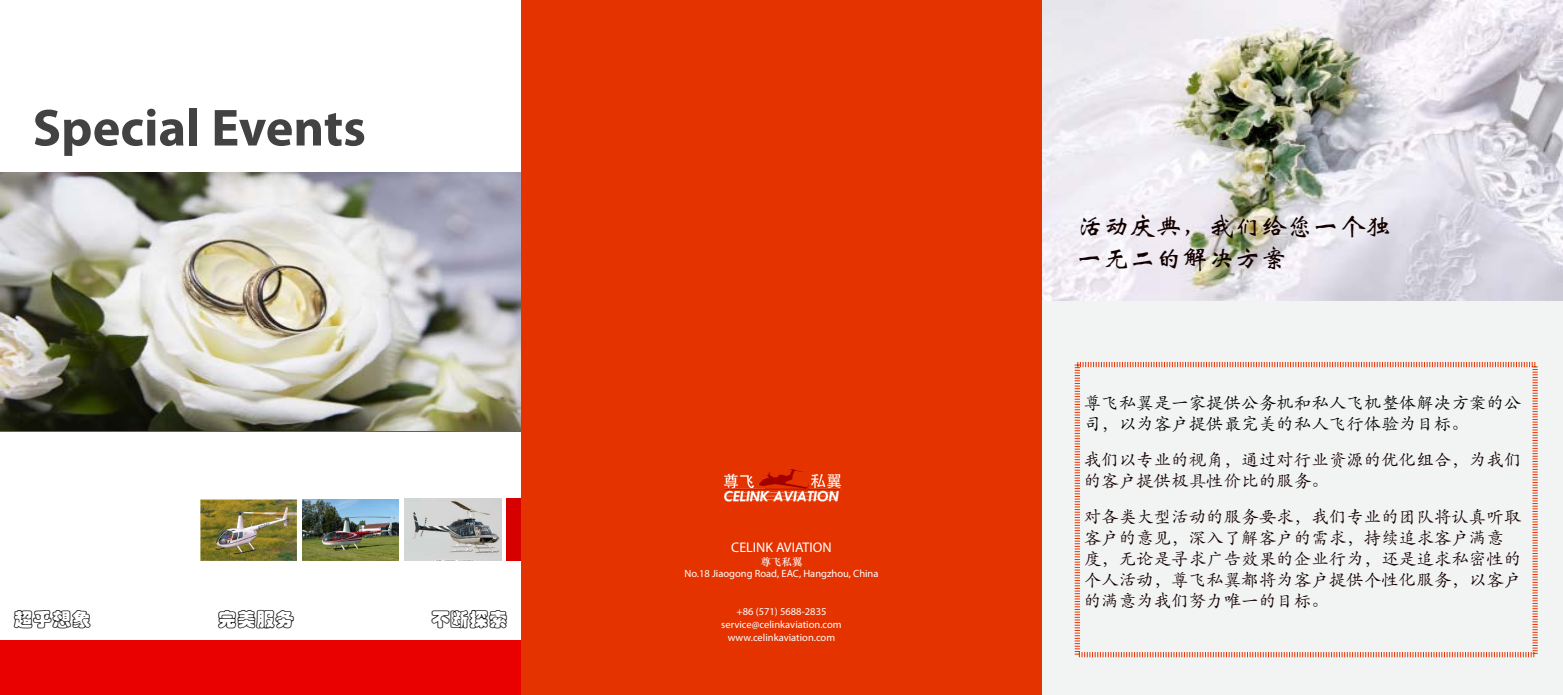
<style>
.page{position:relative;width:1563px;height:695px;background:#fff}
.page>*{position:absolute;margin:0;border:0;box-sizing:border-box;transform-origin:0 0}
.t1{font:700 52.5px "Myriad Pro";color:#424242}
.t2{font:26.25px/31.5px "ST Xinwei";color:#130000}
.t3{font:19.25px "ST Caiyun";color:#000}
.t4{font:17.5px/21px "ST Kaiti";color:#130000}
.t5{font:17.5px/21px "ST Kaiti";color:#000}
.t6{font:14px "Myriad Pro";color:#fff}
.t7{font:10.5px/12.6px "Myriad Pro";color:#fff;text-align:center}
.t8{font:10.5px "ST Zhongsong";color:#fff}
</style>
<div class="page">
<div style="left:1042px;top:0;width:521px;height:694px;background:#f2f3f3"></div>
<img style="left:1042px;top:0;width:521px;height:300px">
<div style="left:0;top:640px;width:521px;height:54px;background:#e90000"></div>
<div style="left:521px;top:0;width:521px;height:694px;background:#e53300"></div>
<img style="left:724px;top:468px;width:118px;height:34px">
<div style="left:506px;top:498px;width:15px;height:62px;background:#d70000"></div>
<img style="left:200px;top:499px;width:97px;height:61px">
<hr style="left:0;top:431px;width:521px;height:1px;background:#000">
<img style="left:404px;top:499px;width:97px;height:61px">
<img style="left:302px;top:499px;width:97px;height:61px">
<img style="left:0;top:172px;width:521px;height:259px">
<svg style="left:1074px;top:361px;width:464px;height:297px"></svg>
<h1 class="t1" style="left:33px;top:93px;width:335px">Special Events</h1>
<p class="t3" style="left:14px;top:609px;width:78px">超乎想象</p>
<p class="t3" style="left:217px;top:609px;width:79px">完美服务</p>
<p class="t3" style="left:431px;top:609px;width:78px">不断探索</p>
<p class="t6" style="left:731px;top:539px;width:102px">CELINK AVIATION</p>
<p class="t8" style="left:760px;top:554px;width:43px">尊飞私翼</p>
<p class="t7" style="left:684px;top:567px;width:196px">No.18 Jiaogong Road, EAC, Hangzhou, China</p>
<p class="t7" style="left:721px;top:605px;width:122px">+86 (571) 5688-2835 service@celinkaviation.com www.celinkaviation.com</p>
<h2 class="t2" style="left:1077px;top:211px;width:316px">活动庆典，我们给您一个独一无二的解决方案</h2>
<p class="t5" style="left:1083px;top:392px;width:439px">尊飞私翼是一家提供公务机和私人飞机整体解决方案的公司，以为客户提供最完美的私人飞行体验为目标。</p>
<p class="t4" style="left:1083px;top:449px;width:439px">我们以专业的视角，通过对行业资源的优化组合，为我们的客户提供极具性价比的服务。</p>
<p class="t4" style="left:1083px;top:505px;width:439px">对各类大型活动的服务要求，我们专业的团队将认真听取客户的意见，深入了解客户的需求，持续追求客户满意度，无论是寻求广告效果的企业行为，还是追求私密性的个人活动，尊飞私翼都将为客户提供个性化服务，以客户的满意为我们努力唯一的目标。</p>
</div>
